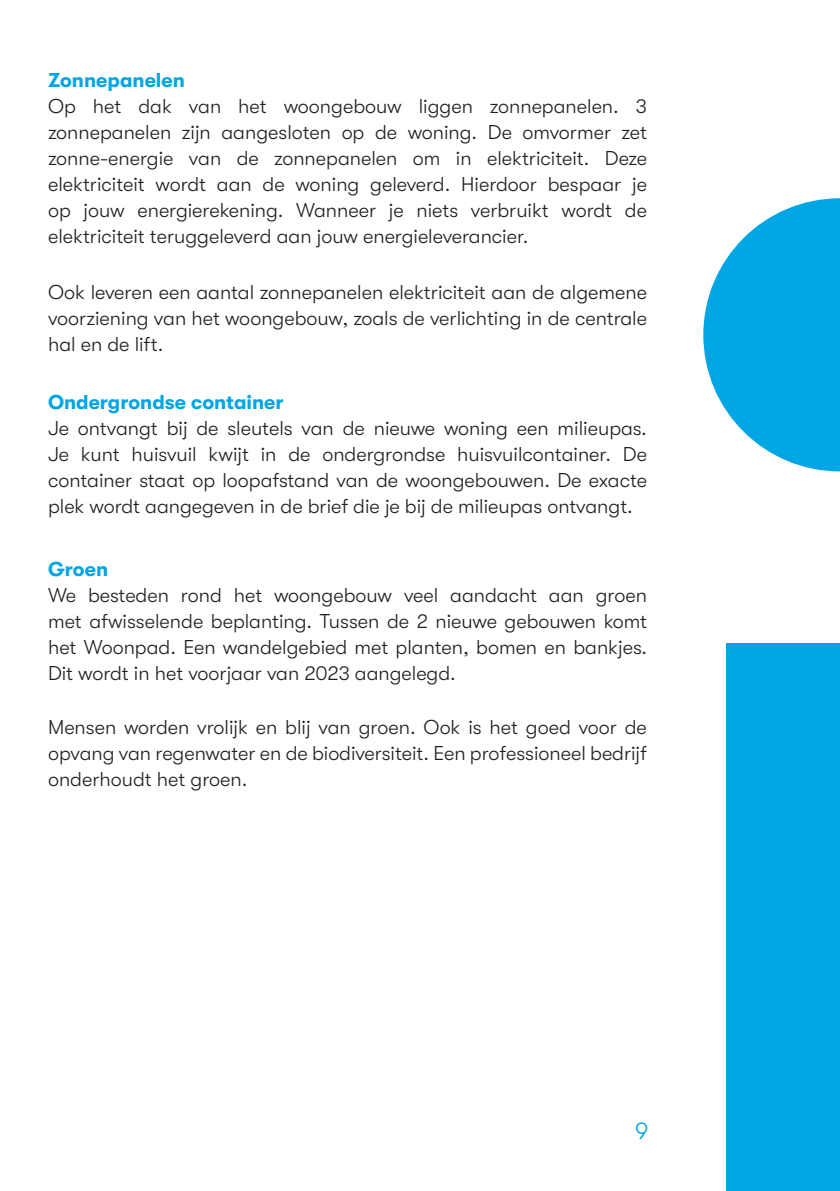
<style>
.page{position:relative;width:840px;height:1191px;background:#fff}
.page>*{position:absolute;margin:0;border:0;box-sizing:border-box;transform-origin:0 0}
.t1{font:300 24px "GT Walsheim";color:#00a6e4}
.t2{font:300 20px/26px "GT Walsheim";color:#231f20;text-align:justify}
.t3{font:700 20px "GT Walsheim";color:#00a6e4}
</style>
<div class="page">
<div style="left:725px;top:644px;width:114px;height:547px;background:#00a6e4"></div>
<svg style="left:703px;top:198px;width:136px;height:273px"></svg>
<p class="t3" style="left:48px;top:69px;width:138px">Zonnepanelen</p>
<p class="t2" style="left:48px;top:94px;width:600px">Op het dak van het woongebouw liggen zonnepanelen. 3 zonnepanelen zijn aangesloten op de woning. De omvormer zet zonne-energie van de zonnepanelen om in elektriciteit. Deze elektriciteit wordt aan de woning geleverd. Hierdoor bespaar je op jouw energierekening. Wanneer je niets verbruikt wordt de elektriciteit teruggeleverd aan jouw energieleverancier.</p>
<p class="t2" style="left:48px;top:280px;width:600px">Ook leveren een aantal zonnepanelen elektriciteit aan de algemene voorziening van het woongebouw, zoals de verlichting in de centrale hal en de lift.</p>
<p class="t3" style="left:48px;top:391px;width:237px">Ondergrondse container</p>
<p class="t2" style="left:48px;top:416px;width:600px">Je ontvangt bij de sleutels van de nieuwe woning een milieupas.<br>Je kunt huisvuil kwijt in de ondergrondse huisvuilcontainer. De container staat op loopafstand van de woongebouwen. De exacte plek wordt aangegeven in de brief die je bij de milieupas ontvangt.</p>
<p class="t3" style="left:48px;top:557px;width:62px">Groen</p>
<p class="t2" style="left:48px;top:582px;width:600px">We besteden rond het woongebouw veel aandacht aan groen met afwisselende beplanting. Tussen de 2 nieuwe gebouwen komt het Woonpad. Een wandelgebied met planten, bomen en bankjes.<br>Dit wordt in het voorjaar van 2023 aangelegd.</p>
<p class="t2" style="left:48px;top:714px;width:600px">Mensen worden vrolijk en blij van groen. Ook is het goed voor de opvang van regenwater en de biodiversiteit. Een professioneel bedrijf onderhoudt het groen.</p>
<p class="t1" style="left:635px;top:1117px;width:15px">9</p>
</div>
